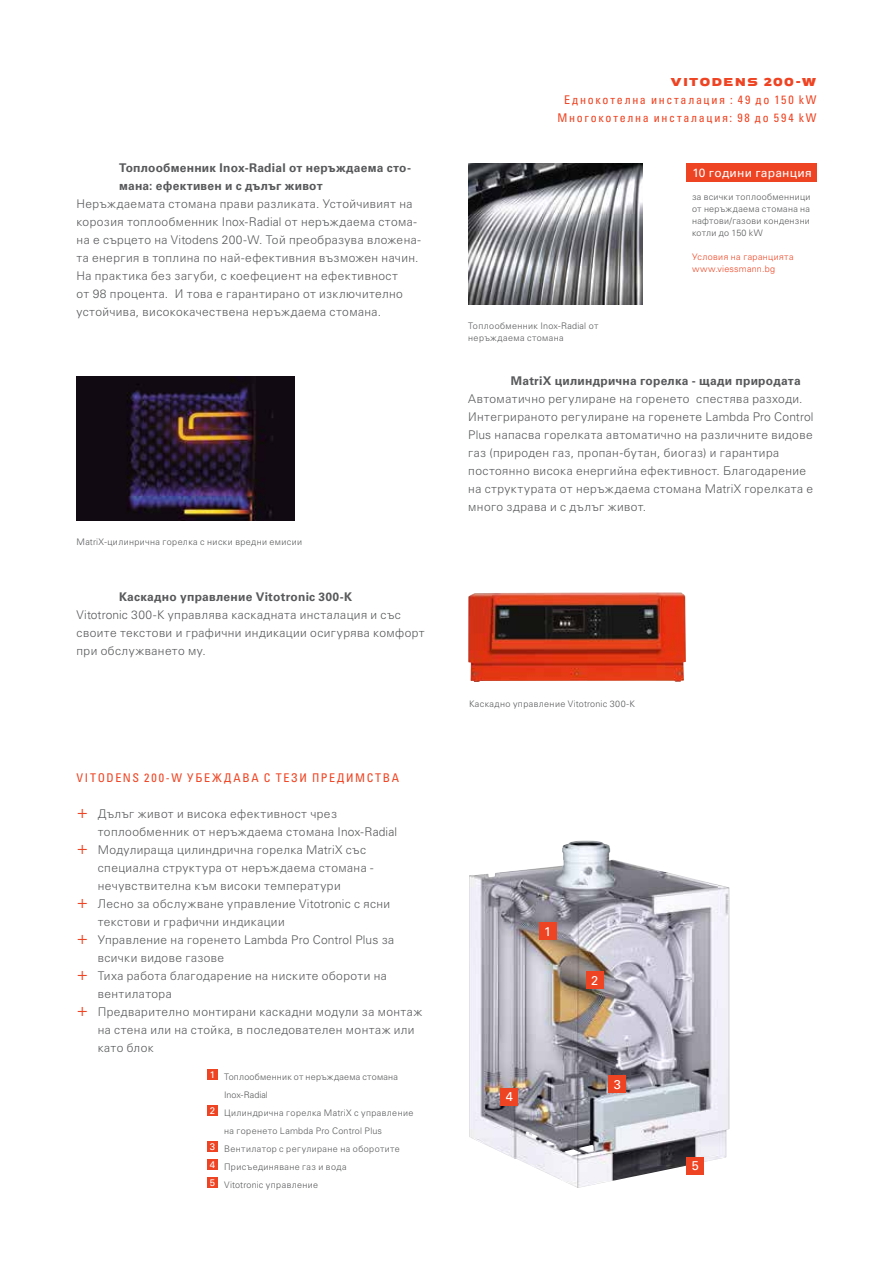
<style>
.page{position:relative;width:893px;height:1263px;background:#fff}
.page>*{position:absolute;margin:0;border:0;box-sizing:border-box;transform-origin:0 0}
.t1{font:12.75px "Univers LTCYR 55 Roman";color:#fff}
.t2{font:300 12px/18px "Univers LTCYR 45";letter-spacing:.035em;color:#58595b}
.t3{font:700 12px/18px "Univers LTCYR 65";letter-spacing:.02em;color:#58595b}
.t4{font:condensed 12px/18px "Univers LTCYR 57";letter-spacing:.14em;color:#ef4423;text-align:center}
.t5{font:12px "Univers LTCYR 55 Roman";letter-spacing:.015em;color:#fff}
.t6{font:700 12px "Viessmann";letter-spacing:.1em;color:#ef4423}
.t7{font:300 9px/12px "Univers LTCYR 45";letter-spacing:.04em;color:#58595b;text-align:justify}
.t8{font:300 9px/12px "Univers LTCYR 45";letter-spacing:.045em;color:#ef4423}
.t9{font:300 9px "Univers LTCYR 45";color:#58595b}
.s1{font-size:18px;color:#ef4423}
</style>
<div class="page">
<img style="left:469px;top:840px;width:260px;height:348px">
<img style="left:468px;top:592px;width:218px;height:90px">
<img style="left:77px;top:377px;width:217px;height:144px">
<img style="left:468px;top:164px;width:174px;height:141px">
<div style="left:539px;top:923px;width:17px;height:17px;background:#ef4423"></div>
<div style="left:586px;top:972px;width:17px;height:17px;background:#ef4423"></div>
<div style="left:609px;top:1076px;width:17px;height:17px;background:#ef4423"></div>
<div style="left:501px;top:1088px;width:17px;height:17px;background:#ef4423"></div>
<div style="left:686px;top:164px;width:130px;height:18px;background:#ef4423"></div>
<div style="left:687px;top:1157px;width:17px;height:17px;background:#ef4423"></div>
<div style="left:207px;top:1069px;width:11px;height:11px;background:#ef4423"></div>
<div style="left:207px;top:1105px;width:11px;height:11px;background:#ef4423"></div>
<div style="left:207px;top:1141px;width:11px;height:11px;background:#ef4423"></div>
<div style="left:207px;top:1159px;width:11px;height:11px;background:#ef4423"></div>
<div style="left:207px;top:1177px;width:11px;height:11px;background:#ef4423"></div>
<p class="t3" style="left:119px;top:159px;width:293px">Топлообменник Inox-Radial от неръждаема сто&shy;мана: ефективен и с дълъг живот</p>
<p class="t2" style="left:77px;top:195px;width:346px">Неръждаемата стомана прави разликата. Устойчивият на корозия топлообменник Inox-Radial от неръждаема стома&shy;на е сърцето на Vitodens 200-W. Той преобразува вложена&shy;та енергия в топлина по най-ефективния възможен начин.<br>На практика без загуби, с коефециент на ефективност<br>от 98 процента. И това е гарантирано от изключително устойчива, висококачествена неръждаема стомана.</p>
<p class="t7" style="left:77px;top:536px;width:227px">MatriX-цилинрична горелка с ниски вредни емисии</p>
<p class="t3" style="left:119px;top:587px;width:235px">Каскадно управление Vitotronic 300-K</p>
<p class="t2" style="left:77px;top:606px;width:350px">Vitotronic 300-K управлява каскадната инсталация и със своите текстови и графични индикации осигурява комфорт при обслужването му.</p>
<p class="t4" style="left:77px;top:769px;width:324px">VITODENS 200-W УБЕЖДАВА С ТЕЗИ ПРЕДИМСТВА</p>
<p class="t2" style="left:77px;top:805px;width:262px"><span class="s1">+</span> Дълъг живот и висока ефективност чрез</p>
<p class="t2" style="left:98px;top:823px;width:301px">топлообменник от неръждаема стомана Inox-Radial</p>
<p class="t2" style="left:77px;top:841px;width:291px"><span class="s1">+</span> Модулираща цилиндрична горелка MatriX със</p>
<p class="t2" style="left:98px;top:859px;width:277px">специална структура от неръждаема стомана -</p>
<p class="t2" style="left:98px;top:877px;width:244px">нечувствителна към високи температури</p>
<p class="t2" style="left:77px;top:895px;width:315px"><span class="s1">+</span> Лесно за обслужване управление Vitotronic с ясни</p>
<p class="t2" style="left:98px;top:913px;width:188px">текстови и графични индикации</p>
<p class="t2" style="left:77px;top:931px;width:319px"><span class="s1">+</span> Управление на горенето Lambda Pro Control Plus за</p>
<p class="t2" style="left:98px;top:949px;width:128px">всички видове газове</p>
<p class="t2" style="left:77px;top:967px;width:312px"><span class="s1">+</span> Тиха работа благодарение на ниските обороти на</p>
<p class="t2" style="left:98px;top:985px;width:75px">вентилатора</p>
<p class="t2" style="left:77px;top:1003px;width:347px"><span class="s1">+</span> Предварително монтирани каскадни модули за монтаж</p>
<p class="t2" style="left:98px;top:1021px;width:318px">на стена или на стойка, в последователен монтаж или</p>
<p class="t2" style="left:98px;top:1039px;width:58px">като блок</p>
<p class="t7" style="left:210px;top:1070px;width:190px"><sup>1</sup> Топлообменник от неръждаема стомана</p>
<p class="t9" style="left:224px;top:1089px;width:45px">Inox-Radial</p>
<p class="t7" style="left:210px;top:1106px;width:205px"><sup>2</sup> Цилиндрична горелка MatriX с управление</p>
<p class="t7" style="left:224px;top:1124px;width:159px">на горенето Lambda Pro Control Plus</p>
<p class="t7" style="left:210px;top:1142px;width:192px"><sup>3</sup> Вентилатор с регулиране на оборотите</p>
<p class="t7" style="left:210px;top:1160px;width:138px"><sup>4</sup> Присъединяване газ и вода</p>
<p class="t7" style="left:210px;top:1178px;width:110px"><sup>5</sup> Vitotronic управление</p>
<p class="t6" style="left:670px;top:73px;width:147px">VITODENS 200-W</p>
<p class="t4" style="left:557px;top:90px;width:260px">Еднокотелна инсталация : 49 до 150 kW<br>Многокотелна инсталация: 98 до 594 kW</p>
<p class="t5" style="left:692px;top:164px;width:121px">10 години гаранция</p>
<p class="t7" style="left:468px;top:320px;width:132px">Топлообменник Inox-Radial от неръждаема стомана</p>
<p class="t7" style="left:692px;top:190px;width:120px">за всички топлообменници от неръждаема стомана на нафтови/газови кондензни котли до 150 kW</p>
<p class="t8" style="left:692px;top:250px;width:103px">Условия на гаранцията www.viessmann.bg</p>
<p class="t3" style="left:511px;top:371px;width:291px">MatriX цилиндрична горелка - щади природата</p>
<p class="t2" style="left:468px;top:390px;width:347px">Автоматично регулиране на горенето спестява разходи.<br>Интегрираното регулиране на горенете Lambda Pro Control Plus напасва горелката автоматично на различните видове газ (природен газ, пропан-бутан, биогаз) и гарантира постоянно висока енергийна ефективност. Благодарение на структурата от неръждаема стомана MatriX горелката е много здрава и с дълъг живот.</p>
<p class="t7" style="left:469px;top:698px;width:167px">Каскадно управление Vitotronic 300-K</p>
<p class="t1" style="left:544px;top:922px;width:9px">1</p>
<p class="t1" style="left:506px;top:1088px;width:9px">4</p>
<p class="t1" style="left:591px;top:971px;width:9px">2</p>
<p class="t1" style="left:614px;top:1076px;width:9px">3</p>
<p class="t1" style="left:692px;top:1157px;width:9px">5</p>
</div>
